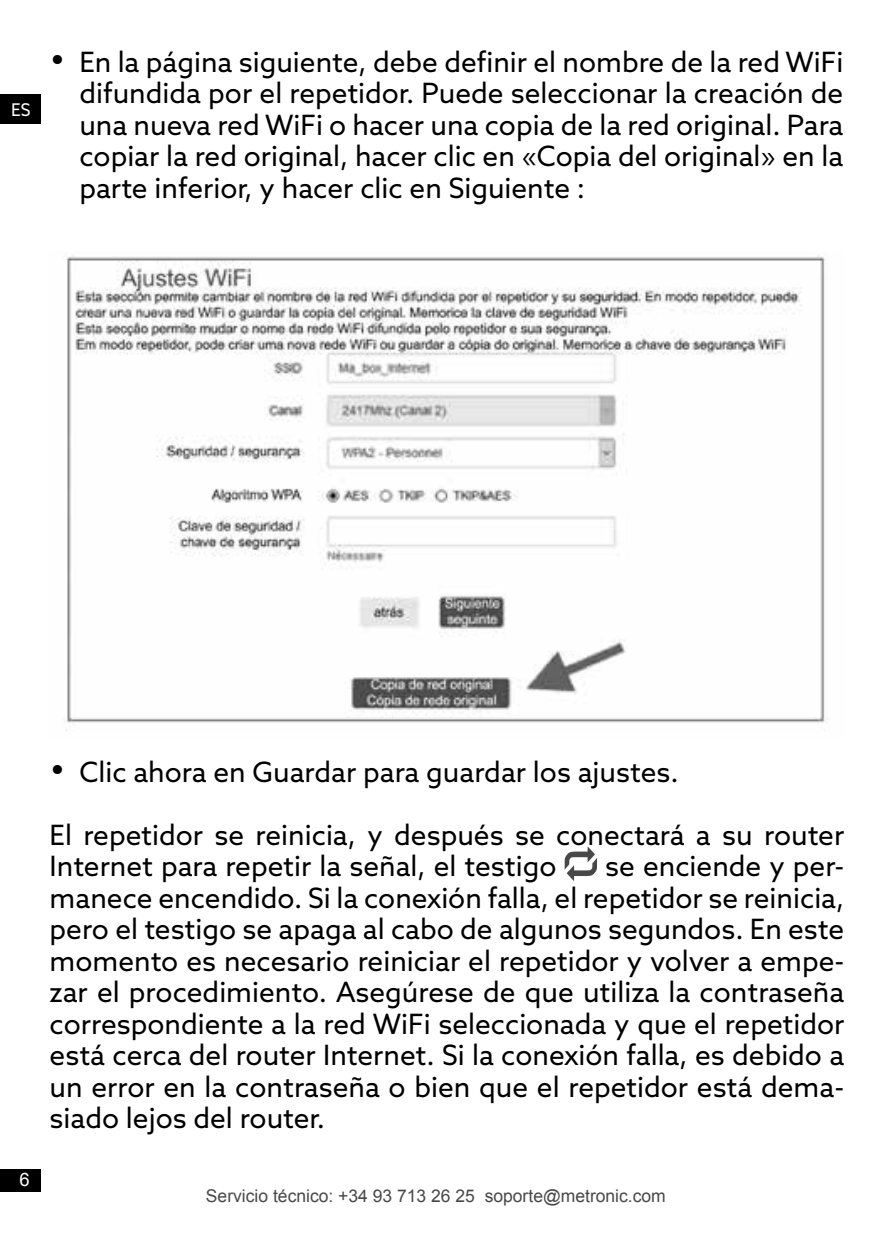
<style>
.page{position:relative;width:893px;height:1241px;background:#fff}
.page>*{position:absolute;margin:0;border:0;box-sizing:border-box;transform-origin:0 0}
.t1{font:28px/31.5px "Azo Sans";color:#000;text-align:justify}
.t2{font:18.55px "Arial";color:#fff}
.t3{font:17.5px "Arial";color:#484848}
.t4{font:17.5px "Azo Sans";color:#fff}
.s1{font-size:42px}
</style>
<div class="page">
<div style="left:0;top:1168px;width:41px;height:23px;background:#000"></div>
<div style="left:0;top:94px;width:41px;height:30px;background:#000"></div>
<img style="left:66px;top:255px;width:762px;height:476px">
<svg style="left:565px;top:846px;width:32px;height:35px"></svg>
<p class="t4" style="left:11px;top:98px;width:21px">ES</p>
<p class="t1" style="left:79px;top:46px;width:766px;text-indent:-30px"><span class="s1">•</span> En la página siguiente, debe definir el nombre de la red WiFi difundida por el repetidor. Puede seleccionar la creación de una nueva red WiFi o hacer una copia de la red original. Para copiar la red original, hacer clic en «Copia del original» en la parte inferior, y hacer clic en Siguiente :</p>
<p class="t2" style="left:19px;top:1167px;width:12px">6</p>
<p class="t1" style="left:50px;top:755px;width:631px"><span class="s1">•</span> Clic ahora en Guardar para guardar los ajustes.</p>
<p class="t1" style="left:50px;top:818px;width:796px">El repetidor se reinicia, y después se conectará a su router<br>Internet para repetir la señal, el testigo</p>
<p class="t1" style="left:50px;top:850px;width:796px;text-indent:556px">se enciende y per&shy;manece encendido. Si la conexión falla, el repetidor se reinicia, pero el testigo se apaga al cabo de algunos segundos. En este momento es necesario reiniciar el repetidor y volver a empe&shy;zar el procedimiento. Asegúrese de que utiliza la contraseña correspondiente a la red WiFi seleccionada y que el repetidor está cerca del router Internet. Si la conexión falla, es debido a un error en la contraseña o bien que el repetidor está dema&shy;siado lejos del router.</p>
<p class="t3" style="left:206px;top:1184px;width:461px">Servicio técnico: +34 93 713 26 25 soporte@metronic.com</p>
</div>
